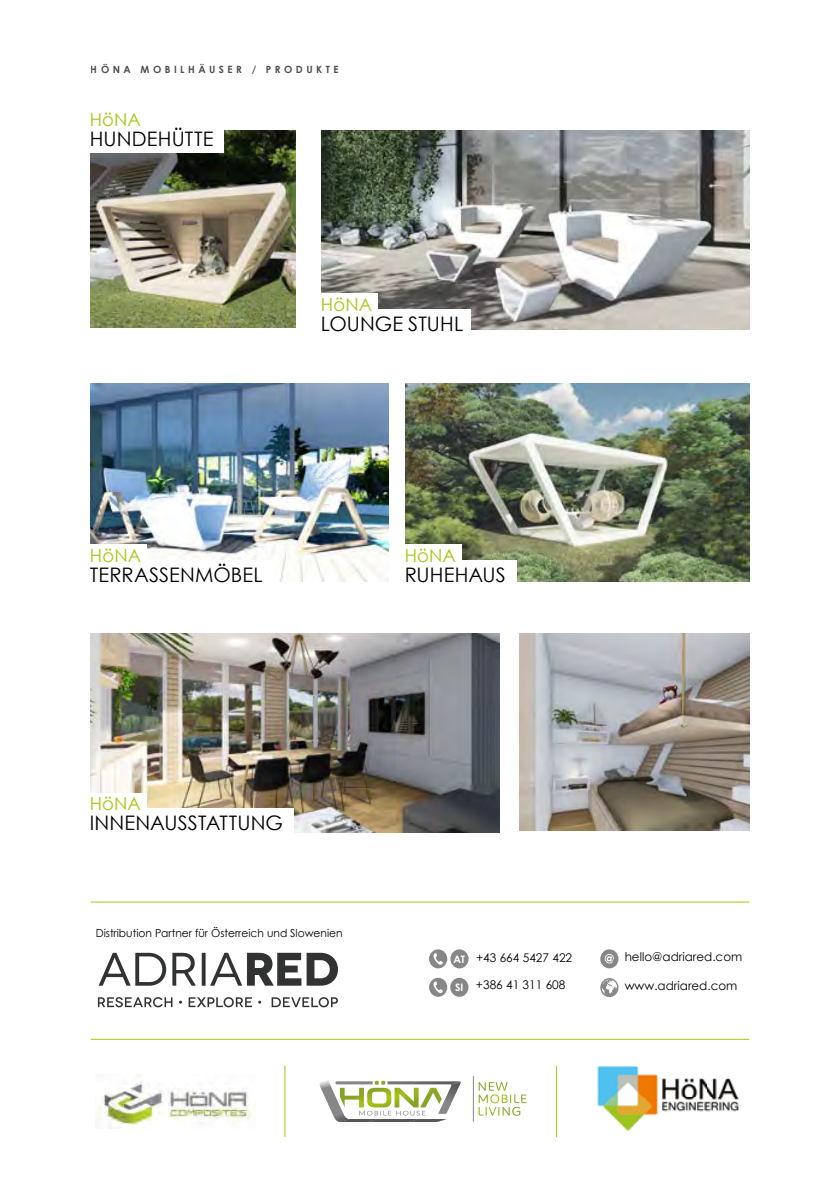
<style>
.page{position:relative;width:840px;height:1191px;background:#fff}
.page>*{position:absolute;margin:0;border:0;box-sizing:border-box;transform-origin:0 0}
.t1{font:20px "Century Gothic";letter-spacing:.005em;color:#000}
.t2{font:18px "Century Gothic";letter-spacing:.01em;color:#a8c614}
.t3{font:12px "Century Gothic";color:#000}
.t4{font:11px "Century Gothic";color:#000}
.t5{font:700 10px "Century Gothic";letter-spacing:.35em;color:#000}
.s1{font-weight:700;font-size:10.2px;color:#fff}
</style>
<div class="page">
<img style="left:478px;top:1082px;width:48px;height:33px">
<hr style="left:473px;top:1076px;width:1px;height:45px;background:#878787">
<svg style="left:319px;top:1080px;width:142px;height:42px"></svg>
<img style="left:96px;top:1074px;width:159px;height:54px">
<hr style="left:555px;top:1065px;width:1px;height:72px;background:#a8c614">
<hr style="left:284px;top:1065px;width:1px;height:72px;background:#a8c614">
<img style="left:597px;top:1066px;width:142px;height:65px">
<img style="left:91px;top:131px;width:205px;height:196px">
<img style="left:405px;top:383px;width:343px;height:198px">
<img style="left:321px;top:131px;width:427px;height:198px">
<img style="left:91px;top:634px;width:408px;height:198px">
<img style="left:91px;top:383px;width:297px;height:198px">
<img style="left:519px;top:634px;width:229px;height:196px">
<div style="left:429px;top:977px;width:18px;height:19px;background:#878787;border-radius:50%"></div>
<svg style="left:433px;top:981px;width:9px;height:12px"></svg>
<div style="left:450px;top:977px;width:18px;height:19px;background:#878787;border-radius:50%"></div>
<div style="left:429px;top:949px;width:18px;height:19px;background:#878787;border-radius:50%"></div>
<svg style="left:433px;top:953px;width:9px;height:11px"></svg>
<div style="left:450px;top:949px;width:18px;height:19px;background:#878787;border-radius:50%"></div>
<div style="left:600px;top:949px;width:18px;height:19px;background:#878787;border-radius:50%"></div>
<svg style="left:604px;top:954px;width:9px;height:9px"></svg>
<svg style="left:98px;top:952px;width:240px;height:55px"></svg>
<hr style="left:91px;top:1038px;width:657px;height:1px;background:#a8c614">
<hr style="left:91px;top:901px;width:657px;height:1px;background:#a8c614">
<svg style="left:600px;top:978px;width:18px;height:19px"></svg>
<svg style="left:601px;top:979px;width:15px;height:16px"></svg>
<div style="left:313px;top:293px;width:65px;height:23px;background:#fff"></div>
<div style="left:313px;top:309px;width:157px;height:29px;background:#fff"></div>
<div style="left:82px;top:124px;width:141px;height:28px;background:#fff"></div>
<div style="left:82px;top:544px;width:65px;height:23px;background:#fff"></div>
<div style="left:82px;top:560px;width:190px;height:28px;background:#fff"></div>
<div style="left:397px;top:544px;width:64px;height:23px;background:#fff"></div>
<div style="left:397px;top:560px;width:119px;height:28px;background:#fff"></div>
<div style="left:82px;top:792px;width:65px;height:23px;background:#fff"></div>
<div style="left:82px;top:808px;width:212px;height:29px;background:#fff"></div>
<p class="t5" style="left:91px;top:61px;width:249px">HÖNA MOBILHÄUSER / PRODUKTE</p>
<h2 class="t2" style="left:90px;top:106px;width:53px">HöNA</h2>
<h1 class="t1" style="left:90px;top:124px;width:125px">HUNDEHÜTTE</h1>
<h2 class="t2" style="left:321px;top:292px;width:53px">HöNA</h2>
<h1 class="t1" style="left:321px;top:310px;width:144px">LOUNGE STUHL</h1>
<h2 class="t2" style="left:90px;top:543px;width:53px">HöNA</h2>
<h1 class="t1" style="left:90px;top:561px;width:174px">TERRASSENMÖBEL</h1>
<h2 class="t2" style="left:90px;top:791px;width:53px">HöNA</h2>
<h1 class="t1" style="left:90px;top:809px;width:195px">INNENAUSSTATTUNG</h1>
<h2 class="t2" style="left:404px;top:543px;width:53px">HöNA</h2>
<h1 class="t1" style="left:404px;top:561px;width:103px">RUHEHAUS</h1>
<p class="t4" style="left:96px;top:925px;width:248px">Distribution Partner für Österreich und Slowenien</p>
<p class="t3" style="left:453px;top:949px;width:120px"><span class="s1">AT</span> +43 664 5427 422</p>
<p class="t3" style="left:624px;top:948px;width:119px">hello@adriared.com</p>
<p class="t3" style="left:455px;top:976px;width:112px"><sub>SI</sub> +386 41 311 608</p>
<p class="t3" style="left:624px;top:977px;width:114px">www.adriared.com</p>
</div>
